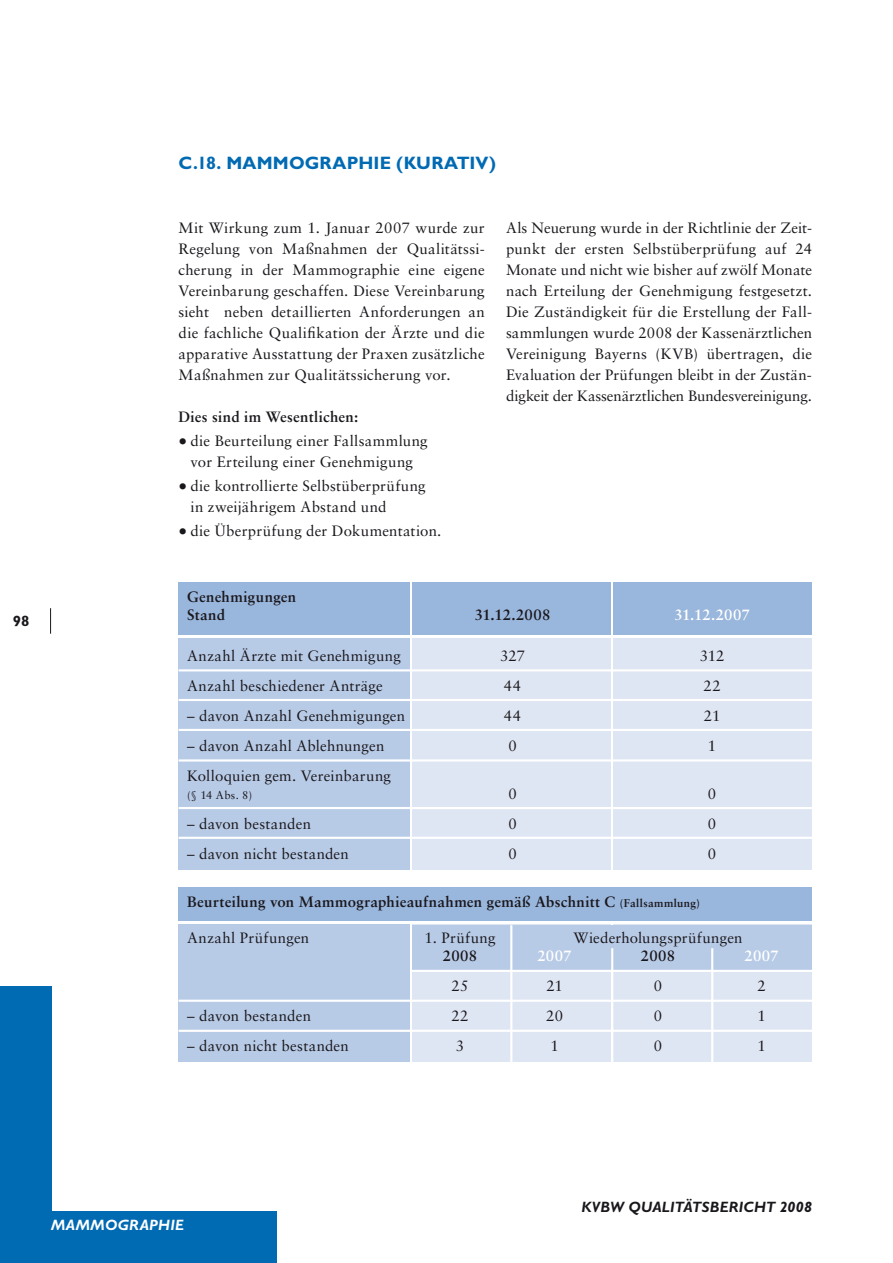
<style>
.page{position:relative;width:893px;height:1263px;background:#fff}
.page>*{position:absolute;margin:0;border:0;box-sizing:border-box;transform-origin:0 0}
.t1{font:700 18px "Gill Sans";letter-spacing:.01em;color:#006ab3}
.t2{font:15px/21px "Sabon";letter-spacing:.015em;color:#1a171c;text-align:justify}
.t3{font:700 15px/18px "Sabon";letter-spacing:.02em;color:#1a171c}
.t4{font:italic 700 15px "Gill Sans";letter-spacing:.015em;color:#1a171c}
.t5{font:700 15px "Sabon";letter-spacing:.01em;color:#fff}
.t6{font:italic 700 15px "Gill Sans";letter-spacing:.025em;color:#fff}
.t7{font:700 15px "Gill Sans";color:#1a171c}
.t8{font:11.25px "Sabon";color:#1a171c}
.s1{font-family:"Lucida Grande"}
.s2{font-size:11.25px}
</style>
<div class="page">
<div style="left:0;top:986px;width:51px;height:277px;background:#006ab3"></div>
<div style="left:0;top:1212px;width:276px;height:51px;background:#006ab3"></div>
<svg style="left:50px;top:608px;width:1px;height:26px"></svg>
<div style="left:179px;top:925px;width:231px;height:137px;background:#b8cbe6"></div>
<div style="left:412px;top:925px;width:199px;height:137px;background:#dfe6f3"></div>
<div style="left:613px;top:925px;width:199px;height:137px;background:#dfe6f3"></div>
<div style="left:179px;top:887px;width:633px;height:34px;background:#99b6dc"></div>
<hr style="left:179px;top:1000px;width:633px;height:2px;background:#fff">
<div style="left:179px;top:582px;width:231px;height:53px;background:#99b6dc"></div>
<div style="left:412px;top:582px;width:199px;height:53px;background:#99b6dc"></div>
<div style="left:613px;top:582px;width:199px;height:53px;background:#99b6dc"></div>
<div style="left:179px;top:638px;width:231px;height:231px;background:#b8cbe6"></div>
<div style="left:412px;top:638px;width:199px;height:231px;background:#dfe6f3"></div>
<div style="left:613px;top:638px;width:199px;height:231px;background:#dfe6f3"></div>
<hr style="left:179px;top:669px;width:633px;height:2px;background:#fff">
<hr style="left:179px;top:699px;width:633px;height:2px;background:#fff">
<hr style="left:179px;top:729px;width:633px;height:2px;background:#fff">
<hr style="left:179px;top:759px;width:633px;height:2px;background:#fff">
<hr style="left:179px;top:807px;width:633px;height:2px;background:#fff">
<hr style="left:179px;top:837px;width:633px;height:2px;background:#fff">
<div style="left:412px;top:925px;width:400px;height:45px;background:#b8cbe6"></div>
<hr style="left:412px;top:970px;width:400px;height:2px;background:#fff">
<hr style="left:510px;top:925px;width:2px;height:138px;background:#fff">
<hr style="left:711px;top:948px;width:2px;height:115px;background:#fff">
<hr style="left:611px;top:948px;width:2px;height:115px;background:#fff">
<hr style="left:179px;top:1030px;width:633px;height:2px;background:#fff">
<p class="t7" style="left:13px;top:612px;width:18px">98</p>
<p class="t1" style="left:179px;top:152px;width:319px">C.18. MAMMOGRAPHI E (KURATIV)</p>
<p class="t2" style="left:179px;top:217px;width:308px">Mit Wirkung zum 1. Januar 2007 wurde zur Regelung von Maßnahmen der Qualitätssi&shy;cherung in der Mammographie eine eigene Vereinbarung geschaffen. Diese Vereinbarung sieht neben detaillierten Anforderungen an die fachliche Qualifikation der Ärzte und die apparative Ausstattung der Praxen zusätzliche Maßnahmen zur Qualitätssicherung vor.</p>
<p class="t3" style="left:179px;top:407px;width:181px">Dies sind im Wesentlichen:</p>
<p class="t2" style="left:179px;top:430px;width:251px;text-align:center"><span class="s1">●</span> die Beurteilung einer Fallsammlung vor Erteilung einer Genehmigung</p>
<p class="t2" style="left:190px;top:475px;width:237px;text-indent:-12px"><span class="s1">●</span> die kontrollierte Selbstüberprüfung in zweijährigem Abstand und</p>
<p class="t2" style="left:179px;top:520px;width:264px"><span class="s1">●</span> die Überprüfung der Dokumentation.</p>
<p class="t2" style="left:506px;top:217px;width:308px">Als Neuerung wurde in der Richtlinie der Zeit&shy;punkt der ersten Selbstüberprüfung auf 24<br>Monate und nicht wie bisher auf zwölf Monate nach Erteilung der Genehmigung festgesetzt.<br>Die Zuständigkeit für die Erstellung der Fall&shy;sammlungen wurde 2008 der Kassenärztlichen Vereinigung Bayerns (KVB) übertragen, die Evaluation der Prüfungen bleibt in der Zustän&shy;digkeit der Kassenärztlichen Bundesvereinigung.</p>
<p class="t3" style="left:187px;top:588px;width:111px">Genehmigungen<br>Stand</p>
<p class="t3" style="left:475px;top:606px;width:77px">31.12.2008</p>
<p class="t5" style="left:674px;top:606px;width:77px">31.12.2007</p>
<p class="t2" style="left:187px;top:645px;width:215px">Anzahl Ärzte mit Genehmigung</p>
<p class="t2" style="left:500px;top:645px;width:26px">327</p>
<p class="t2" style="left:700px;top:645px;width:26px">312</p>
<p class="t2" style="left:187px;top:675px;width:197px">Anzahl beschiedener Anträge</p>
<p class="t2" style="left:504px;top:675px;width:19px">44</p>
<p class="t2" style="left:704px;top:675px;width:19px">22</p>
<p class="t2" style="left:187px;top:705px;width:220px">– davon Anzahl Genehmigungen</p>
<p class="t2" style="left:504px;top:705px;width:19px">44</p>
<p class="t2" style="left:704px;top:705px;width:18px">21</p>
<p class="t2" style="left:187px;top:735px;width:199px">– davon Anzahl Ablehnungen</p>
<p class="t2" style="left:508px;top:735px;width:10px">0</p>
<p class="t2" style="left:708px;top:735px;width:10px">1</p>
<p class="t2" style="left:187px;top:765px;width:205px">Kolloquien gem. Vereinbarung</p>
<p class="t8" style="left:187px;top:788px;width:67px">(§ 14 Abs. 8)</p>
<p class="t2" style="left:508px;top:783px;width:10px">0</p>
<p class="t2" style="left:708px;top:783px;width:10px">0</p>
<p class="t2" style="left:187px;top:813px;width:125px">– davon bestanden</p>
<p class="t2" style="left:508px;top:813px;width:10px">0</p>
<p class="t2" style="left:708px;top:813px;width:10px">0</p>
<p class="t2" style="left:187px;top:843px;width:163px">– davon nicht bestanden</p>
<p class="t2" style="left:508px;top:843px;width:10px">0</p>
<p class="t2" style="left:708px;top:843px;width:10px">0</p>
<p class="t3" style="left:187px;top:893px;width:514px">Beurteilung von Mammographieaufnahmen gemäß Abschnitt C <span class="s2">(Fallsammlung)</span></p>
<p class="t2" style="left:187px;top:927px;width:124px">Anzahl Prüfungen</p>
<p class="t2" style="left:425px;top:927px;width:72px">1. Prüfung</p>
<p class="t2" style="left:574px;top:927px;width:170px">Wiederholungsprüfungen</p>
<p class="t3" style="left:443px;top:947px;width:36px">2008</p>
<p class="t5" style="left:537px;top:947px;width:36px">2007</p>
<p class="t3" style="left:641px;top:947px;width:36px">2008</p>
<p class="t5" style="left:744px;top:947px;width:36px">2007</p>
<p class="t2" style="left:451px;top:975px;width:19px">25</p>
<p class="t2" style="left:546px;top:975px;width:18px">21</p>
<p class="t2" style="left:654px;top:975px;width:10px">0</p>
<p class="t2" style="left:757px;top:975px;width:10px">2</p>
<p class="t2" style="left:187px;top:1005px;width:125px">– davon bestanden</p>
<p class="t2" style="left:451px;top:1005px;width:19px">22</p>
<p class="t2" style="left:546px;top:1005px;width:18px">20</p>
<p class="t2" style="left:654px;top:1005px;width:10px">0</p>
<p class="t2" style="left:757px;top:1005px;width:10px">1</p>
<p class="t2" style="left:187px;top:1035px;width:163px">– davon nicht bestanden</p>
<p class="t2" style="left:456px;top:1035px;width:10px">3</p>
<p class="t2" style="left:550px;top:1035px;width:10px">1</p>
<p class="t2" style="left:654px;top:1035px;width:10px">0</p>
<p class="t2" style="left:757px;top:1035px;width:10px">1</p>
<p class="t6" style="left:51px;top:1216px;width:135px">MAMMOGRAPHIE</p>
<p class="t4" style="left:581px;top:1198px;width:232px">KVBW QUALITÄTSBERICHT 2008</p>
</div>
